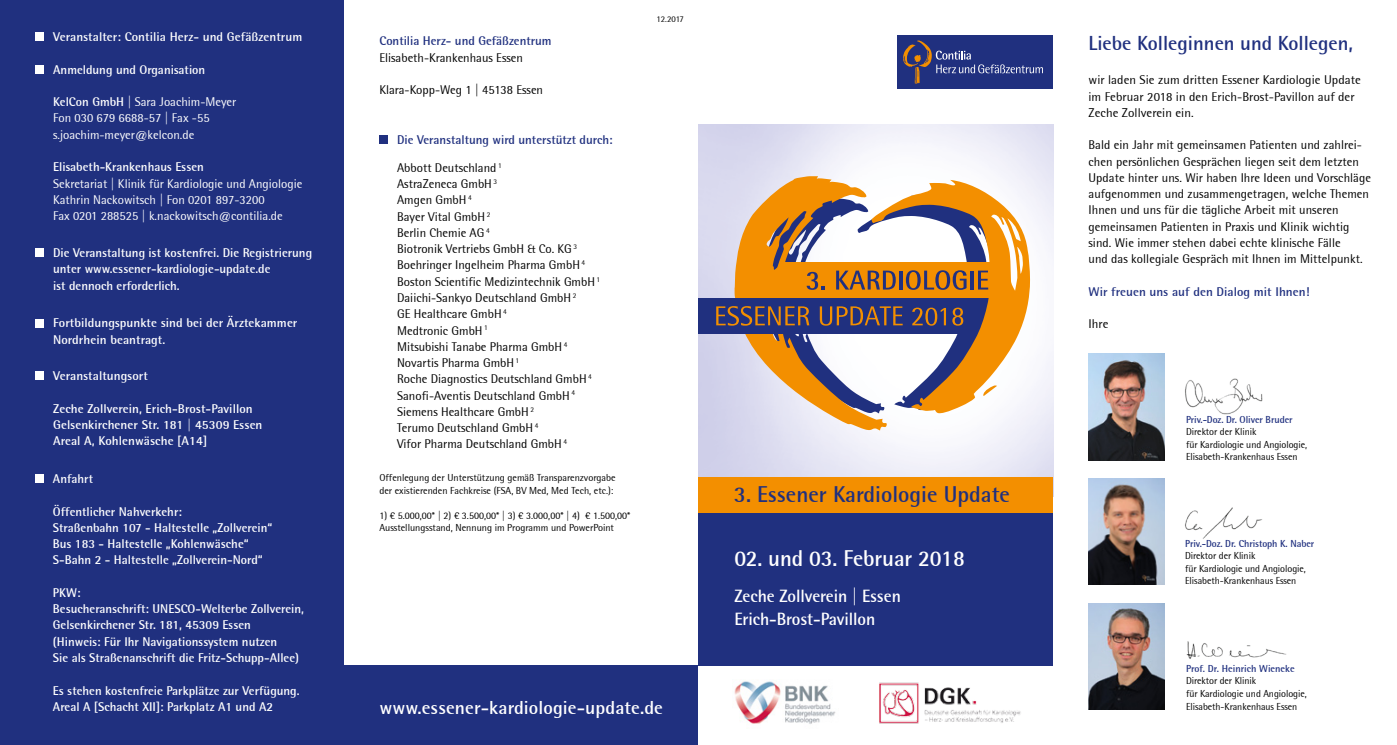
<style>
.page{position:relative;width:1397px;height:745px;background:#fff}
.page>*{position:absolute;margin:0;border:0;box-sizing:border-box;transform-origin:0 0}
.t1{font:700 22.5px "Rotis Semi Sans";color:#20307f}
.t2{font:700 22.5px "Rotis Semi Sans";letter-spacing:-.005em;color:#fff}
.t3{font:700 20px "Rotis Semi Sans";color:#20307f}
.t4{font:700 18.5px "Rotis Semi Sans";letter-spacing:.005em;color:#fff}
.t5{font:700 17.5px/22.5px "Rotis Semi Sans";letter-spacing:-.005em;color:#fff}
.t6{font:12.5px/16.2px "Rotis Semi Sans";color:#000}
.t7{font:700 12.5px/16.2px "Rotis Semi Sans";color:#fff}
.t8{font:12.5px/16.2px "Rotis Semi Sans";color:#fff}
.t9{font:700 12.5px "Rotis Semi Sans";color:#20307f}
.t10{font:10px/12.5px "Rotis Semi Sans";letter-spacing:-.005em;color:#000}
.t11{font:700 10px "Rotis Semi Sans";letter-spacing:-.005em;color:#20307f}
.t12{font:8.75px "Rotis Semi Sans";color:#000}
.s1{font-weight:700}
.s2{font-weight:400}
</style>
<div class="page">
<div style="left:338px;top:664px;width:362px;height:80px;background:#20307f"></div>
<div style="left:0;top:0;width:344px;height:744px;background:#20307f"></div>
<div style="left:698px;top:496px;width:354px;height:248px;background:#20307f"></div>
<img style="left:1185px;top:507px;width:77px;height:32px">
<img style="left:1088px;top:478px;width:76px;height:106px">
<img style="left:698px;top:124px;width:354px;height:353px">
<div style="left:698px;top:665px;width:361px;height:79px;background:#fff"></div>
<div style="left:698px;top:477px;width:354px;height:35px;background:#f38f00"></div>
<div style="left:897px;top:35px;width:155px;height:54px;background:#20307f"></div>
<svg style="left:903px;top:40px;width:139px;height:44px"></svg>
<div style="left:698px;top:297px;width:276px;height:36px;background:#20307f"></div>
<svg style="left:716px;top:176px;width:313px;height:254px"></svg>
<div style="left:35px;top:32px;width:9px;height:9px;background:#fff"></div>
<img style="left:1185px;top:378px;width:78px;height:37px">
<img style="left:1088px;top:353px;width:76px;height:107px">
<img style="left:1186px;top:641px;width:101px;height:18px">
<img style="left:1088px;top:603px;width:76px;height:106px">
<div style="left:35px;top:65px;width:9px;height:9px;background:#fff"></div>
<div style="left:35px;top:248px;width:9px;height:9px;background:#fff"></div>
<img style="left:734px;top:681px;width:102px;height:43px">
<img style="left:879px;top:682px;width:142px;height:42px">
<div style="left:379px;top:135px;width:9px;height:9px;background:#20307f"></div>
<div style="left:35px;top:371px;width:9px;height:9px;background:#fff"></div>
<div style="left:35px;top:318px;width:9px;height:9px;background:#fff"></div>
<div style="left:35px;top:474px;width:9px;height:8px;background:#fff"></div>
<p class="t7" style="left:53px;top:28px;width:251px">Veranstalter: Contilia Herz- und Gefäßzentrum</p>
<p class="t7" style="left:53px;top:61px;width:153px">Anmeldung und Organisation</p>
<p class="t8" style="left:53px;top:94px;width:185px"><span class="s1">KelCon GmbH</span> | Sara Joachim-Meyer<br>Fon 030 679 6688-57 | Fax -55 s.joachim-meyer@kelcon.de</p>
<p class="t7" style="left:53px;top:158px;width:152px">Elisabeth-Krankenhaus Essen</p>
<p class="t8" style="left:53px;top:175px;width:251px">Sekretariat | Klinik für Kardiologie und Angiologie<br>Kathrin Nackowitsch | Fon 0201 897-3200<br>Fax 0201 288525 | k.nackowitsch@contilia.de</p>
<p class="t7" style="left:53px;top:244px;width:260px">Die Veranstaltung ist kostenfrei. Die Registrierung unter www.essener-kardiologie-update.de<br>ist dennoch erforderlich.</p>
<p class="t7" style="left:53px;top:315px;width:246px">Fortbildungspunkte sind bei der Ärztekammer<br>Nordrhein beantragt.</p>
<p class="t7" style="left:53px;top:367px;width:96px">Veranstaltungsort</p>
<p class="t7" style="left:53px;top:400px;width:211px">Zeche Zollverein, Erich-Brost-Pavillon<br>Gelsenkirchener Str. 181 | 45309 Essen<br>Areal A, Kohlenwäsche [A14]</p>
<p class="t7" style="left:53px;top:470px;width:42px">Anfahrt</p>
<p class="t7" style="left:53px;top:502px;width:221px">Öffentlicher Nahverkehr:<br>Straßenbahn 107 - Haltestelle „Zollverein“ Bus 183 - Haltestelle „Kohlenwäsche“ S-Bahn 2 - Haltestelle „Zollverein-Nord“</p>
<p class="t7" style="left:53px;top:584px;width:252px">PKW:<br>Besucheranschrift: UNESCO-Welterbe Zollverein, Gelsenkirchener Str. 181, 45309 Essen<br>(Hinweis: Für Ihr Navigationssystem nutzen<br>Sie als Straßenanschrift die Fritz-Schupp-Allee)</p>
<p class="t7" style="left:53px;top:681px;width:248px">Es stehen kostenfreie Parkplätze zur Verfügung.<br>Areal A [Schacht XII]: Parkplatz A1 und A2</p>
<p class="t9" style="left:379px;top:33px;width:174px">Contilia Herz- und Gefäßzentrum</p>
<p class="t6" style="left:379px;top:49px;width:145px">Elisabeth-Krankenhaus Essen</p>
<p class="t6" style="left:379px;top:82px;width:165px">Klara-Kopp-Weg 1 | 45138 Essen</p>
<p class="t9" style="left:397px;top:132px;width:217px">Die Veranstaltung wird unterstützt durch:</p>
<p class="t6" style="left:397px;top:159px;width:205px">Abbott Deutschland <sup>1<br></sup>AstraZeneca GmbH <sup>3<br></sup>Amgen GmbH <sup>4<br></sup>Bayer Vital GmbH <sup>2<br></sup>Berlin Chemie AG <sup>4<br></sup>Biotronik Vertriebs GmbH &amp; Co. KG <sup>3<br></sup>Boehringer Ingelheim Pharma GmbH <sup>4<br></sup>Boston Scientific Medizintechnik GmbH <sup>1<br></sup>Daiichi-Sankyo Deutschland GmbH <sup>2<br></sup>GE Healthcare GmbH <sup>4<br></sup>Medtronic GmbH <sup>1<br></sup>Mitsubishi Tanabe Pharma GmbH <sup>4<br></sup>Novartis Pharma GmbH <sup>1<br></sup>Roche Diagnostics Deutschland GmbH <sup>4<br></sup>Sanofi-Aventis Deutschland GmbH <sup>4<br></sup>Siemens Healthcare GmbH <sup>2<br></sup>Terumo Deutschland GmbH <sup>4<br></sup>Vifor Pharma Deutschland GmbH <sup>4</sup></p>
<p class="t10" style="left:379px;top:471px;width:238px">Offenlegung der Unterstützung gemäß Transparenzvorgabe der existierenden Fachkreise (FSA, BV Med, Med Tech, etc.):</p>
<p class="t10" style="left:379px;top:509px;width:252px">1) € 5.000,00* | 2) € 3.500,00* | 3) € 3.000,00* | 4) € 1.500,00*<br>Ausstellungsstand, Nennung im Programm und PowerPoint</p>
<p class="t12" style="left:656px;top:13px;width:29px">12.2017</p>
<h3 class="t4" style="left:379px;top:695px;width:285px">www.essener-kardiologie-update.de</h3>
<h1 class="t1" style="left:733px;top:480px;width:277px">3. Essener Kardiologie Update</h1>
<h1 class="t2" style="left:734px;top:544px;width:232px">02. und 03. Februar 2018</h1>
<h3 class="t5" style="left:734px;top:584px;width:168px">Zeche Zollverein <span class="s2">|</span> Essen<br>Erich-Brost-Pavillon</h3>
<h2 class="t3" style="left:1088px;top:30px;width:266px">Liebe Kolleginnen und Kollegen,</h2>
<p class="t6" style="left:1088px;top:72px;width:274px">wir laden Sie zum dritten Essener Kardiologie Update im Februar 2018 in den Erich-Brost-Pavillon auf der<br>Zeche Zollverein ein.</p>
<p class="t6" style="left:1088px;top:137px;width:284px">Bald ein Jahr mit gemeinsamen Patienten und zahlrei&shy;chen persönlichen Gesprächen liegen seit dem letzten Update hinter uns. Wir haben Ihre Ideen und Vorschläge aufgenommen und zusammengetragen, welche Themen Ihnen und uns für die tägliche Arbeit mit unseren gemeinsamen Patienten in Praxis und Klinik wichtig sind. Wie immer stehen dabei echte klinische Fälle<br>und das kollegiale Gespräch mit Ihnen im Mittelpunkt.</p>
<p class="t9" style="left:1088px;top:284px;width:222px">Wir freuen uns auf den Dialog mit Ihnen!</p>
<p class="t6" style="left:1088px;top:315px;width:21px">Ihre</p>
<p class="t11" style="left:1185px;top:413px;width:108px">Priv.-Doz. Dr. Oliver Bruder</p>
<p class="t10" style="left:1185px;top:425px;width:123px">Direktor der Klinik<br>für Kardiologie und Angiologie,<br>Elisabeth-Krankenhaus Essen</p>
<p class="t11" style="left:1184px;top:537px;width:131px">Priv.-Doz. Dr. Christoph K. Naber</p>
<p class="t10" style="left:1184px;top:549px;width:122px">Direktor der Klinik<br>für Kardiologie und Angiologie,<br>Elisabeth-Krankenhaus Essen</p>
<p class="t11" style="left:1185px;top:662px;width:110px">Prof. Dr. Heinrich Wieneke</p>
<p class="t10" style="left:1185px;top:674px;width:122px">Direktor der Klinik<br>für Kardiologie und Angiologie,<br>Elisabeth-Krankenhaus Essen</p>
</div>
